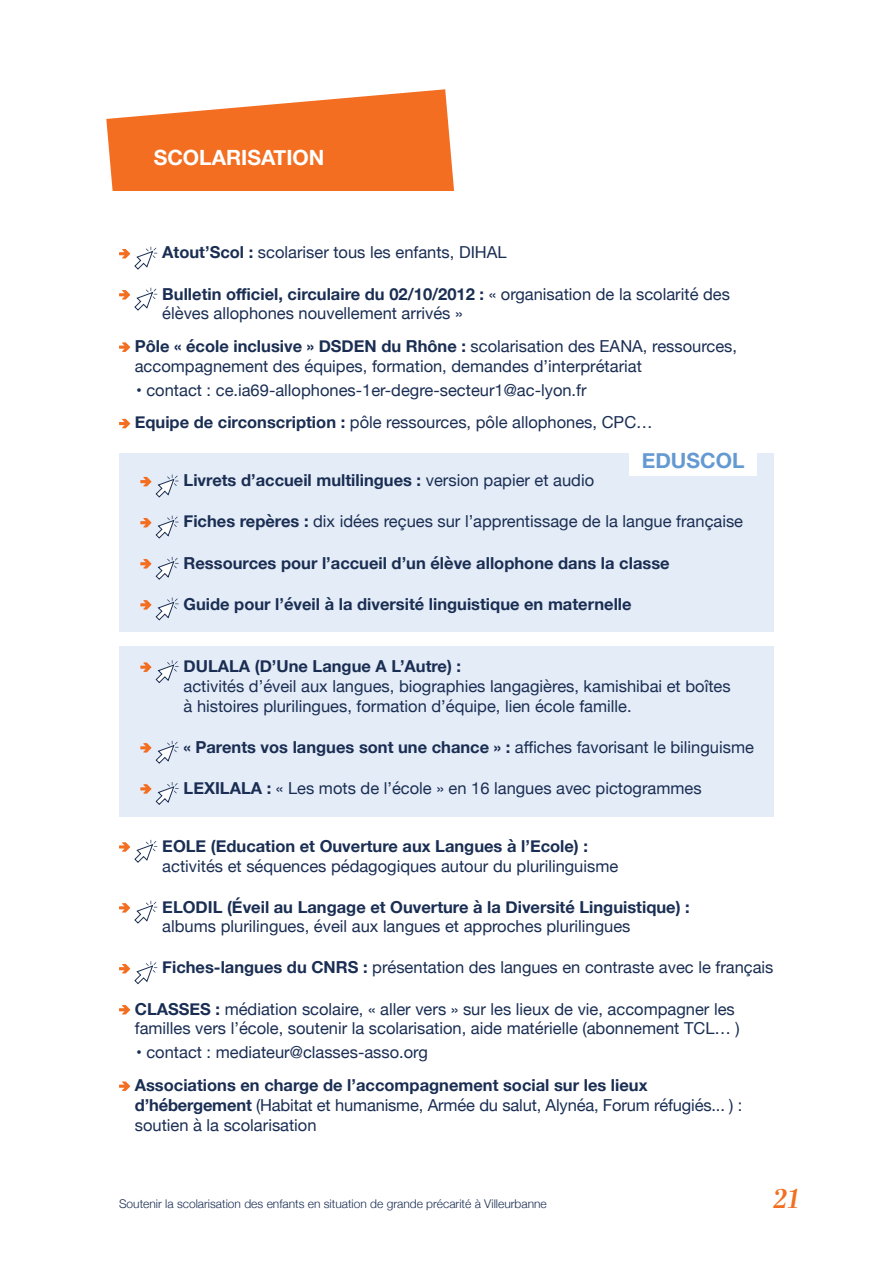
<style>
.page{position:relative;width:893px;height:1263px;background:#fff}
.page>*{position:absolute;margin:0;border:0;box-sizing:border-box;transform-origin:0 0}
.t1{font:italic 600 27px "Abril Display";color:#f36e21}
.t2{font:700 21px "Helvetica Neue";color:#fff}
.t3{font:700 21px "Helvetica Neue";color:#6599d1}
.t4{font:16.5px/19.8px "Helvetica Neue";color:#1a2e53}
.t5{font:700 16.5px/19.8px "Helvetica Neue";color:#1a2e53}
.t6{font:300 12px "Helvetica Neue";color:#1a2e53}
.s1{font-weight:700}
.s2{font-weight:400}
</style>
<div class="page">
<svg style="left:106px;top:89px;width:349px;height:102px;fill:#f36e21"></svg>
<div style="left:119px;top:453px;width:655px;height:179px;background:#e4ecf7"></div>
<div style="left:119px;top:646px;width:655px;height:170px;background:#e4ecf7"></div>
<svg style="left:119px;top:342px;width:11px;height:10px"></svg>
<svg style="left:119px;top:419px;width:11px;height:9px"></svg>
<svg style="left:119px;top:1005px;width:11px;height:9px"></svg>
<svg style="left:119px;top:1081px;width:11px;height:10px"></svg>
<svg style="left:119px;top:288px;width:38px;height:23px"></svg>
<svg style="left:119px;top:247px;width:38px;height:23px"></svg>
<svg style="left:119px;top:840px;width:38px;height:23px"></svg>
<svg style="left:119px;top:901px;width:38px;height:23px"></svg>
<svg style="left:119px;top:961px;width:38px;height:24px"></svg>
<svg style="left:140px;top:474px;width:39px;height:24px"></svg>
<svg style="left:140px;top:516px;width:39px;height:23px"></svg>
<svg style="left:140px;top:557px;width:39px;height:23px"></svg>
<svg style="left:140px;top:597px;width:39px;height:24px"></svg>
<svg style="left:140px;top:660px;width:39px;height:24px"></svg>
<svg style="left:140px;top:741px;width:39px;height:23px"></svg>
<svg style="left:140px;top:782px;width:39px;height:23px"></svg>
<div style="left:629px;top:441px;width:128px;height:34px;background:#fff"></div>
<p class="t2" style="left:154px;top:141px;width:172px">SCOLARISATION</p>
<p class="t4" style="left:162px;top:244px;width:346px"><span class="s1">Atout’Scol :</span> scolariser tous les enfants, DIHAL</p>
<p class="t4" style="left:162px;top:285px;width:569px"><span class="s1">Bulletin officiel, circulaire du 02/10/2012 :</span> « organisation de la scolarité des élèves allophones nouvellement arrivés »</p>
<p class="t4" style="left:135px;top:337px;width:604px"><span class="s1">Pôle « école inclusive » DSDEN du Rhône :</span> scolarisation des EANA, ressources, accompagnement des équipes, formation, demandes d’interprétariat</p>
<p class="t4" style="left:136px;top:381px;width:452px">• contact : ce.ia69-allophones-1er-degre-secteur1@ac-lyon.fr</p>
<p class="t4" style="left:135px;top:413px;width:519px"><span class="s1">Equipe de circonscription :</span> pôle ressources, pôle allophones, CPC…</p>
<p class="t3" style="left:642px;top:444px;width:104px">EDUSCOL</p>
<p class="t5" style="left:184px;top:471px;width:412px">Livrets d’accueil multilingues : <span class="s2">version papier et audio</span></p>
<p class="t4" style="left:184px;top:513px;width:561px"><span class="s1">Fiches repères :</span> dix idées reçues sur l’apprentissage de la langue française</p>
<p class="t5" style="left:184px;top:553px;width:488px">Ressources pour l’accueil d’un élève allophone dans la classe</p>
<p class="t5" style="left:184px;top:594px;width:450px">Guide pour l’éveil à la diversité linguistique en maternelle</p>
<p class="t4" style="left:184px;top:657px;width:549px"><span class="s1">DULALA (D’Une Langue A L’Autre) :<br></span>activités d’éveil aux langues, biographies langagières, kamishibai et boîtes à histoires plurilingues, formation d’équipe, lien école famille.</p>
<p class="t5" style="left:184px;top:737px;width:572px">« Parents vos langues sont une chance » : <span class="s2">affiches favorisant le bilinguisme</span></p>
<p class="t4" style="left:184px;top:779px;width:520px"><span class="s1">LEXILALA :</span> « Les mots de l’école » en 16 langues avec pictogrammes</p>
<p class="t4" style="left:162px;top:837px;width:457px"><span class="s1">EOLE (Education et Ouverture aux Langues à l’Ecole) : </span>activités et séquences pédagogiques autour du plurilinguisme</p>
<p class="t5" style="left:162px;top:897px;width:529px">ELODIL (Éveil au Langage et Ouverture à la Diversité Linguistique) : <span class="s2">albums plurilingues, éveil aux langues et approches plurilingues</span></p>
<p class="t4" style="left:162px;top:959px;width:613px"><span class="s1">Fiches-langues du CNRS :</span> présentation des langues en contraste avec le français</p>
<p class="t4" style="left:135px;top:1000px;width:607px"><span class="s1">CLASSES :</span> médiation scolaire, « aller vers » sur les lieux de vie, accompagner les familles vers l’école, soutenir la scolarisation, aide matérielle (abonnement TCL… )</p>
<p class="t4" style="left:136px;top:1043px;width:293px">• contact : mediateur@classes-asso.org</p>
<p class="t4" style="left:135px;top:1076px;width:609px"><span class="s1">Associations en charge de l’accompagnement social sur les lieux d’hébergement</span> (Habitat et humanisme, Armée du salut, Alynéa, Forum réfugiés... ) : soutien à la scolarisation</p>
<p class="t6" style="left:119px;top:1194px;width:429px">Soutenir la scolarisation des enfants en situation de grande précarité à Villeurbanne</p>
<p class="t1" style="left:774px;top:1179px;width:27px">21</p>
</div>
